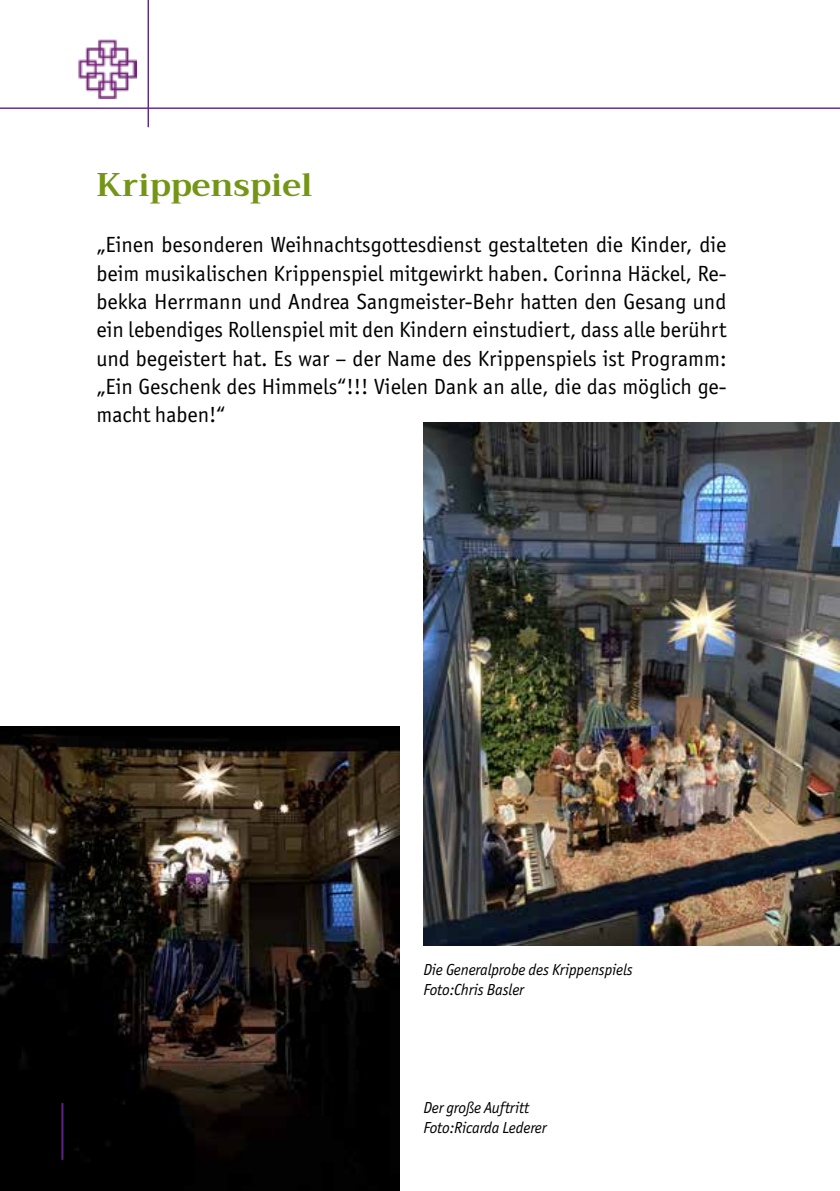
<style>
.page{position:relative;width:840px;height:1191px;background:#fff}
.page>*{position:absolute;margin:0;border:0;box-sizing:border-box;transform-origin:0 0}
.t1{font:700 32px "Trirong";color:#759516}
.t2{font:22px/28.4px "Officina Sans ITC Std";color:#000;text-align:justify}
.t3{font:italic 16px/20px "Officina Sans ITC Std";letter-spacing:-.01em;color:#000}
</style>
<div class="page">
<img style="left:0;top:726px;width:399px;height:465px">
<hr style="left:0;top:107px;width:839px;height:2px;background:#5e2483">
<hr style="left:147px;top:0;width:2px;height:127px;background:#5e2483">
<img style="left:78px;top:40px;width:58px;height:58px">
<hr style="left:61px;top:1103px;width:2px;height:56px;background:#5e2483">
<img style="left:423px;top:422px;width:416px;height:523px">
<h1 class="t1" style="left:96px;top:158px;width:217px">Krippenspiel</h1>
<p class="t2" style="left:96px;top:231px;width:631px">„Einen besonderen Weihnachtsgottesdienst gestalteten die Kinder, die beim musikalischen Krippenspiel mitgewirkt haben. Corinna Häckel, Re&shy;bekka Herrmann und Andrea Sangmeister-Behr hatten den Gesang und ein lebendiges Rollenspiel mit den Kindern einstudiert, dass alle berührt und begeistert hat. Es war – der Name des Krippenspiels ist Programm: „Ein Geschenk des Himmels“!!! Vielen Dank an alle, die das möglich ge&shy;macht haben!“</p>
<p class="t3" style="left:423px;top:960px;width:211px">Die Generalprobe des Krippenspiels<br>Foto:Chris Basler</p>
<p class="t3" style="left:423px;top:1097px;width:124px">Der große Auftritt<br>Foto:Ricarda Lederer</p>
</div>
